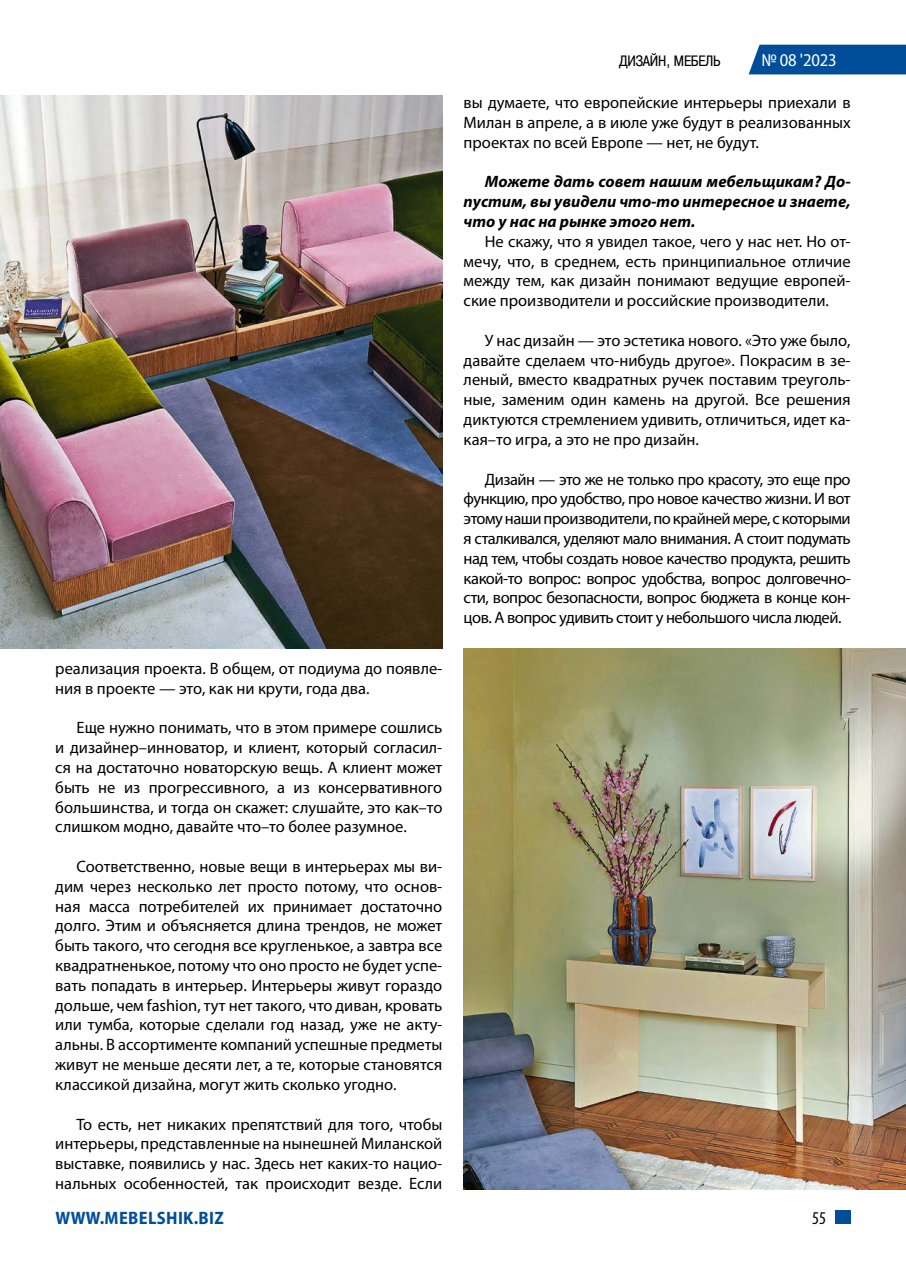
<style>
.page{position:relative;width:906px;height:1272px;background:#fff}
.page>*{position:absolute;margin:0;border:0;box-sizing:border-box;transform-origin:0 0}
.t1{font:700 semi-condensed 18px "Myriad Pro";letter-spacing:.02em;color:#004e99}
.t2{font:semi-condensed 18px "Myriad Pro";letter-spacing:-.01em;color:#fff}
.t3{font:condensed 18px "Myriad Pro";color:#000}
.t4{font:16.5px/19.8px "Myriad Pro";color:#000;text-align:justify}
.t5{font:italic 700 16.5px/19.8px "Myriad Pro";color:#000;text-align:justify}
.t6{font:15px "Pragmatica Cond C";color:#000}
</style>
<div class="page">
<div style="left:748px;top:45px;width:158px;height:29px;background:#004e99"></div>
<div style="left:835px;top:1210px;width:15px;height:14px;background:#004e99"></div>
<img style="left:0;top:96px;width:442px;height:552px">
<img style="left:463px;top:648px;width:443px;height:540px">
<p class="t6" style="left:619px;top:53px;width:103px">ДИЗАЙН, МЕБЕЛЬ</p>
<p class="t2" style="left:761px;top:51px;width:77px">№ 08 '2023</p>
<p class="t4" style="left:55px;top:658px;width:388px">реализация проекта. В общем, от подиума до появле&shy;ния в проекте — это, как ни крути, года два.</p>
<p class="t4" style="left:55px;top:717px;width:388px;text-indent:21px">Еще нужно понимать, что в этом примере сошлись и дизайнер–инноватор, и клиент, который согласил&shy;ся на достаточно новаторскую вещь. А клиент может быть не из прогрессивного, а из консервативного большинства, и тогда он скажет: слушайте, это как–то слишком модно, давайте что–то более разумное.</p>
<p class="t4" style="left:55px;top:856px;width:388px;text-indent:21px">Соответственно, новые вещи в интерьерах мы ви&shy;дим через несколько лет просто потому, что основ&shy;ная масса потребителей их принимает достаточно долго. Этим и объясняется длина трендов, не может быть такого, что сегодня все кругленькое, а завтра все квадратненькое, потому что оно просто не будет успе&shy;вать попадать в интерьер. Интерьеры живут гораздо дольше, чем fashion, тут нет такого, что диван, кровать или тумба, которые сделали год назад, уже не акту&shy;альны. В ассортименте компаний успешные предметы живут не меньше десяти лет, а те, которые становятся классикой дизайна, могут жить сколько угодно.</p>
<p class="t4" style="left:55px;top:1113px;width:388px;text-indent:21px">То есть, нет никаких препятствий для того, чтобы интерьеры, представленные на нынешней Миланской выставке, появились у нас. Здесь нет каких-то нацио&shy;нальных особенностей, так происходит везде. Если</p>
<p class="t4" style="left:463px;top:92px;width:388px">вы думаете, что европейские интерьеры приехали в Милан в апреле, а в июле уже будут в реализованных проектах по всей Европе — нет, не будут.</p>
<p class="t5" style="left:463px;top:171px;width:388px;text-indent:21px">Можете дать совет нашим мебельщикам? До&shy;пустим, вы увидели что-то интересное и знаете, что у нас на рынке этого нет.</p>
<p class="t4" style="left:463px;top:231px;width:388px;text-indent:21px">Не скажу, что я увидел такое, чего у нас нет. Но от&shy;мечу, что, в среднем, есть принципиальное отличие между тем, как дизайн понимают ведущие европей&shy;ские производители и российские производители.</p>
<p class="t4" style="left:463px;top:330px;width:388px;text-indent:21px">У нас дизайн — это эстетика нового. «Это уже было, давайте сделаем что-нибудь другое». Покрасим в зе&shy;леный, вместо квадратных ручек поставим треуголь&shy;ные, заменим один камень на другой. Все решения диктуются стремлением удивить, отличиться, идет ка&shy;кая–то игра, а это не про дизайн.</p>
<p class="t4" style="left:463px;top:469px;width:388px;text-indent:21px">Дизайн — это же не только про красоту, это еще про функцию, про удобство, про новое качество жизни. И вот этому наши производители, по крайней мере, с которыми я сталкивался, уделяют мало внимания. А стоит подумать над тем, чтобы создать новое качество продукта, решить какой-то вопрос: вопрос удобства, вопрос долговечно&shy;сти, вопрос безопасности, вопрос бюджета в конце кон&shy;цов. А вопрос удивить стоит у небольшого числа людей.</p>
<p class="t1" style="left:55px;top:1208px;width:170px">WWW.MEBELSHIK.BIZ</p>
<p class="t3" style="left:812px;top:1206px;width:15px">55</p>
</div>
